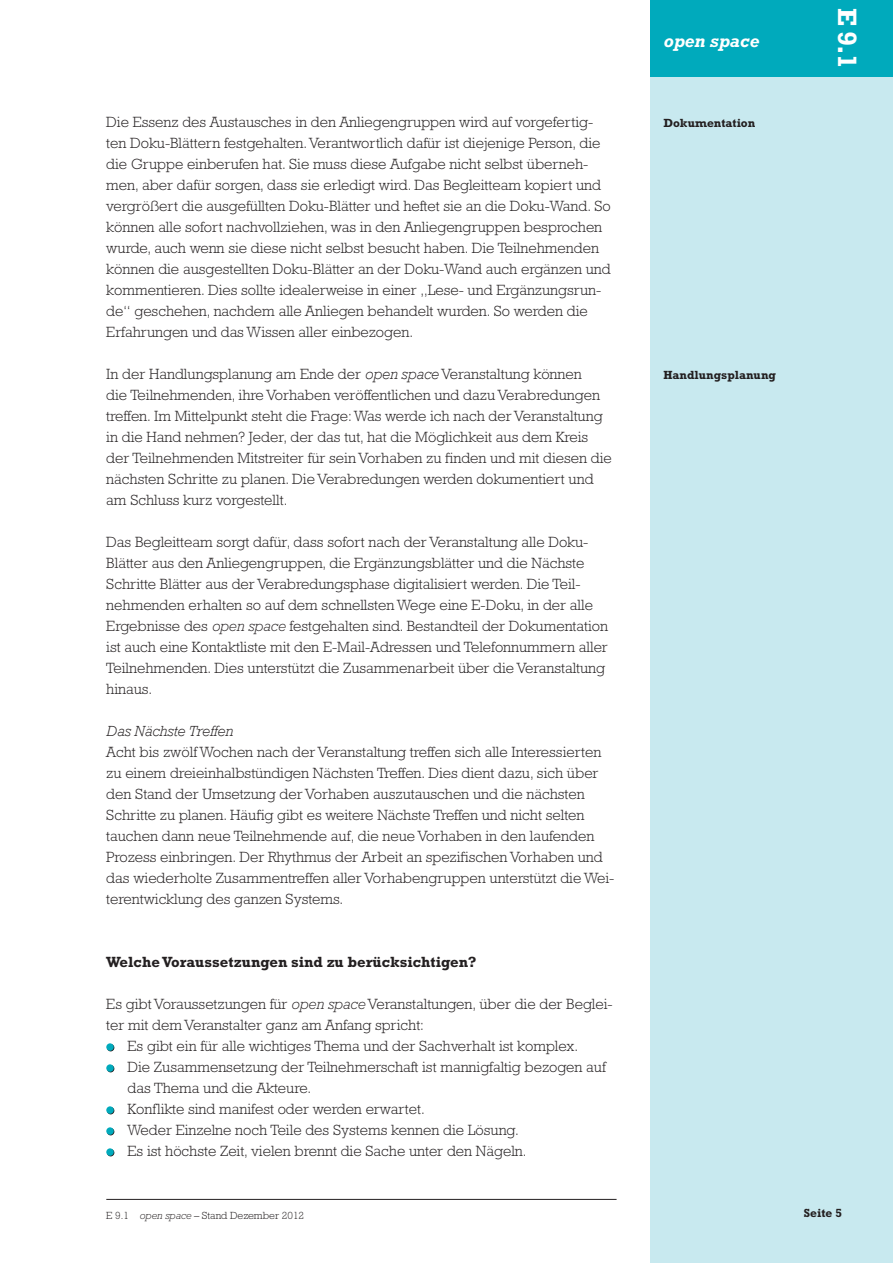
<style>
.page{position:relative;width:893px;height:1263px;background:#fff}
.page>*{position:absolute;margin:0;border:0;box-sizing:border-box;transform-origin:0 0}
.t1{font:700 27px "Rockwell";color:#fff}
.t2{font:italic 700 18px "Rockwell";color:#fff}
.t3{font:300 15px/21px "Rockwell";color:#231f20}
.t4{font:700 15px "Rockwell";color:#231f20}
.t5{font:italic 300 15px "Rockwell";color:#231f20}
.t6{font:700 12px "Rockwell";color:#231f20}
.t7{font:300 10.5px "Rockwell";color:#231f20}
.s1{font-style:italic}
</style>
<div class="page">
<div style="left:651px;top:77px;width:242px;height:1186px;background:#c8e9ef"></div>
<div style="left:651px;top:0;width:242px;height:77px;background:#00aabc"></div>
<hr style="left:106px;top:1199px;width:511px;height:1px;background:#231f20">
<div style="left:106px;top:1043px;width:8px;height:8px;background:#00aabc;border-radius:50%"></div>
<div style="left:106px;top:1064px;width:8px;height:8px;background:#00aabc;border-radius:50%"></div>
<div style="left:106px;top:1106px;width:8px;height:8px;background:#00aabc;border-radius:50%"></div>
<div style="left:106px;top:1127px;width:8px;height:8px;background:#00aabc;border-radius:50%"></div>
<div style="left:106px;top:1148px;width:8px;height:8px;background:#00aabc;border-radius:50%"></div>
<p class="t3" style="left:106px;top:112px;width:506px">Die Essenz des Austausches in den Anliegengruppen wird auf vorgefertig&shy;ten Doku-Blättern festgehalten. Verantwortlich dafür ist diejenige Person, die die Gruppe einberufen hat. Sie muss diese Aufgabe nicht selbst überneh&shy;men, aber dafür sorgen, dass sie erledigt wird. Das Begleitteam kopiert und vergrößert die ausgefüllten Doku-Blätter und heftet sie an die Doku-Wand. So können alle sofort nachvollziehen, was in den Anliegengruppen besprochen wurde, auch wenn sie diese nicht selbst besucht haben. Die Teilnehmenden können die ausgestellten Doku-Blätter an der Doku-Wand auch ergänzen und kommentieren. Dies sollte idealerweise in einer „Lese- und Ergänzungsrun&shy;de“ geschehen, nachdem alle Anliegen behandelt wurden. So werden die Erfahrungen und das Wissen aller einbezogen.</p>
<p class="t3" style="left:106px;top:364px;width:507px">In der Handlungsplanung am Ende der <span class="s1">open space</span> Veranstaltung können<br>die Teilnehmenden, ihre Vorhaben veröffentlichen und dazu Verabredungen treffen. Im Mittelpunkt steht die Frage: Was werde ich nach der Veranstaltung in die Hand nehmen? Jeder, der das tut, hat die Möglichkeit aus dem Kreis der Teilnehmenden Mitstreiter für sein Vorhaben zu finden und mit diesen die nächsten Schritte zu planen. Die Verabredungen werden dokumentiert und am Schluss kurz vorgestellt.</p>
<p class="t3" style="left:106px;top:532px;width:503px">Das Begleitteam sorgt dafür, dass sofort nach der Veranstaltung alle Doku-Blätter aus den Anliegengruppen, die Ergänzungsblätter und die Nächste Schritte Blätter aus der Verabredungsphase digitalisiert werden. Die Teil&shy;nehmenden erhalten so auf dem schnellsten Wege eine E-Doku, in der alle Ergebnisse des <span class="s1">open space</span> festgehalten sind. Bestandteil der Dokumentation ist auch eine Kontaktliste mit den E-Mail-Adressen und Telefonnummern aller Teilnehmenden. Dies unterstützt die Zusammenarbeit über die Veranstaltung hinaus.</p>
<p class="t5" style="left:106px;top:723px;width:128px">Das Nächste Treffen</p>
<p class="t3" style="left:106px;top:742px;width:509px">Acht bis zwölf Wochen nach der Veranstaltung treffen sich alle Interessierten zu einem dreieinhalbstündigen Nächsten Treffen. Dies dient dazu, sich über den Stand der Umsetzung der Vorhaben auszutauschen und die nächsten Schritte zu planen. Häufig gibt es weitere Nächste Treffen und nicht selten tauchen dann neue Teilnehmende auf, die neue Vorhaben in den laufenden Prozess einbringen. Der Rhythmus der Arbeit an spezifischen Vorhaben und das wiederholte Zusammentreffen aller Vorhabengruppen unterstützt die Wei&shy;terentwicklung des ganzen Systems.</p>
<p class="t4" style="left:106px;top:953px;width:372px">Welche Voraussetzungen sind zu berücksichtigen?</p>
<p class="t3" style="left:106px;top:994px;width:508px">Es gibt Voraussetzungen für <span class="s1">open space</span> Veranstaltungen, über die der Beglei-</p>
<p class="t3" style="left:106px;top:1015px;width:319px">ter mit dem Veranstalter ganz am Anfang spricht:</p>
<p class="t3" style="left:128px;top:1036px;width:452px">Es gibt ein für alle wichtiges Thema und der Sachverhalt ist komplex.</p>
<p class="t3" style="left:128px;top:1057px;width:480px">Die Zusammensetzung der Teilnehmerschaft ist mannigfaltig bezogen auf</p>
<p class="t3" style="left:128px;top:1078px;width:185px">das Thema und die Akteure.</p>
<p class="t3" style="left:128px;top:1099px;width:299px">Konflikte sind manifest oder werden erwartet.</p>
<p class="t3" style="left:128px;top:1120px;width:393px">Weder Einzelne noch Teile des Systems kennen die Lösung.</p>
<p class="t3" style="left:128px;top:1141px;width:401px">Es ist höchste Zeit, vielen brennt die Sache unter den Nägeln.</p>
<p class="t7" style="left:106px;top:1210px;width:199px">E 9.1 <span class="s1">open space</span> – Stand Dezember 2012</p>
<p class="t2" style="left:663px;top:31px;width:97px">open space</p>
<p class="t6" style="left:663px;top:116px;width:93px">Dokumentation</p>
<h1 class="t1" style="left:863px;top:8px;width:62px;rotate:90deg">E 9.1</h1>
<p class="t6" style="left:663px;top:368px;width:114px">Handlungsplanung</p>
<p class="t6" style="left:804px;top:1206px;width:40px">Seite 5</p>
</div>
